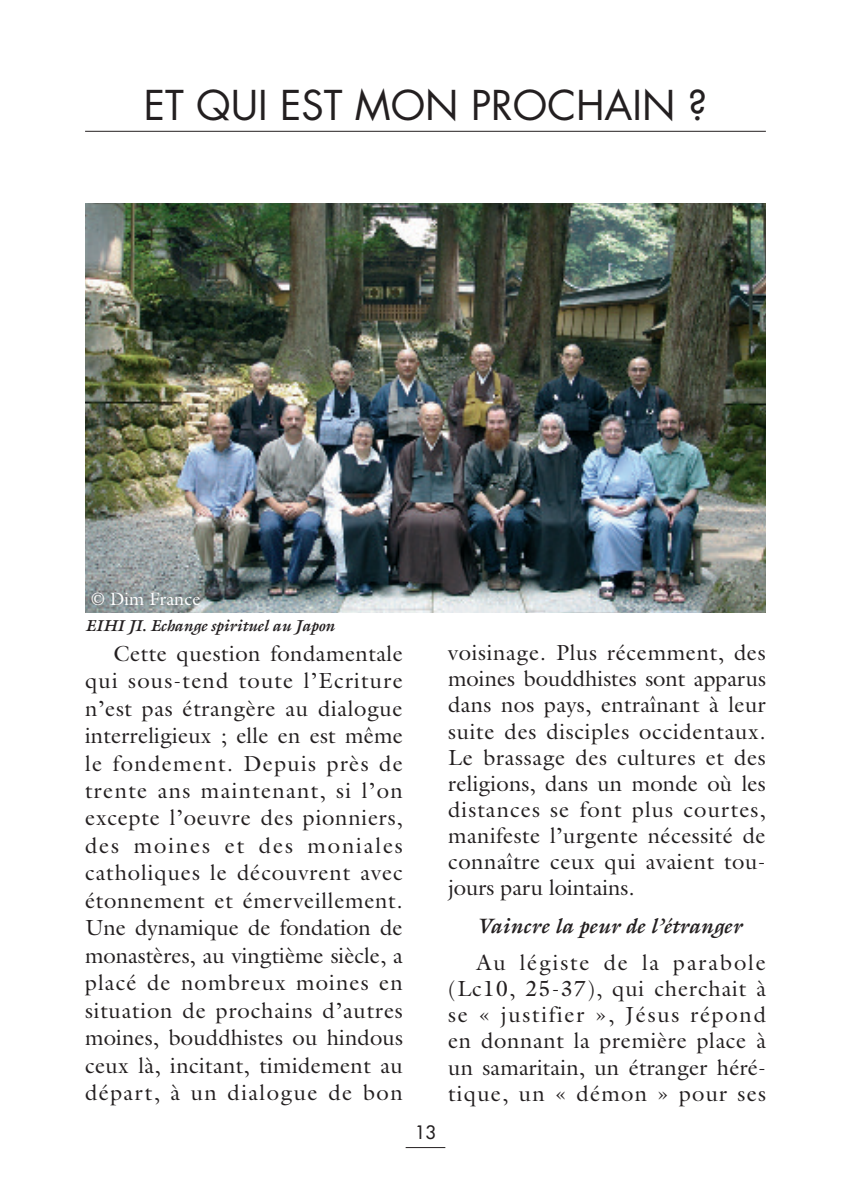
<style>
.page{position:relative;width:851px;height:1191px;background:#fff}
.page>*{position:absolute;margin:0;border:0;box-sizing:border-box;transform-origin:0 0}
.t1{font:40px "Futura";color:#231f20}
.t2{font:22px/27.4px "Galliard";letter-spacing:.02em;color:#231f20;text-align:justify}
.t3{font:italic 700 21px "Galliard";color:#231f20}
.t4{font:18px "Galliard";color:#fff}
.t5{font:18px "Futura";color:#231f20}
.t6{font:italic 700 16px "Galliard";letter-spacing:-.01em;color:#231f20}
</style>
<div class="page">
<hr style="left:405px;top:1147px;width:40px;height:1px;background:#231f20">
<hr style="left:85px;top:131px;width:680px;height:1px;background:#231f20">
<img style="left:85px;top:203px;width:680px;height:409px">
<h1 class="t1" style="left:144px;top:80px;width:565px">ET QUI EST MON PROCHAIN ?</h1>
<p class="t4" style="left:91px;top:588px;width:111px">© Dim France</p>
<p class="t6" style="left:85px;top:616px;width:251px">EIHI JI. Echange spirituel au Japon</p>
<p class="t2" style="left:85px;top:639px;width:319px;text-indent:28px">Cette question fondamentale qui sous-tend toute l’Ecriture n’est pas étrangère au dialogue interreligieux ; elle en est même le fondement. Depuis près de trente ans maintenant, si l’on excepte l’oeuvre des pionniers, des moines et des moniales catholiques le découvrent avec étonnement et émerveillement.<br>Une dynamique de fondation de monastères, au vingtième siècle, a placé de nombreux moines en situation de prochains d’autres moines, bouddhistes ou hindous ceux là, incitant, timidement au départ, à un dialogue de bon</p>
<p class="t2" style="left:448px;top:640px;width:319px;line-height:26px">voisinage. Plus récemment, des moines bouddhistes sont apparus dans nos pays, entraînant à leur suite des disciples occidentaux.<br>Le brassage des cultures et des religions, dans un monde où les distances se font plus courtes, manifeste l’urgente nécessité de connaître ceux qui avaient tou&shy;jours paru lointains.</p>
<p class="t3" style="left:476px;top:913px;width:266px">Vaincre la peur de l’étranger</p>
<p class="t2" style="left:448px;top:949px;width:319px;line-height:26px;text-indent:28px">Au légiste de la parabole (Lc10, 25-37), qui cherchait à se « justifier », Jésus répond en donnant la première place à un samaritain, un étranger héré&shy;tique, un « démon » pour ses</p>
<p class="t5" style="left:415px;top:1120px;width:22px">13</p>
</div>
